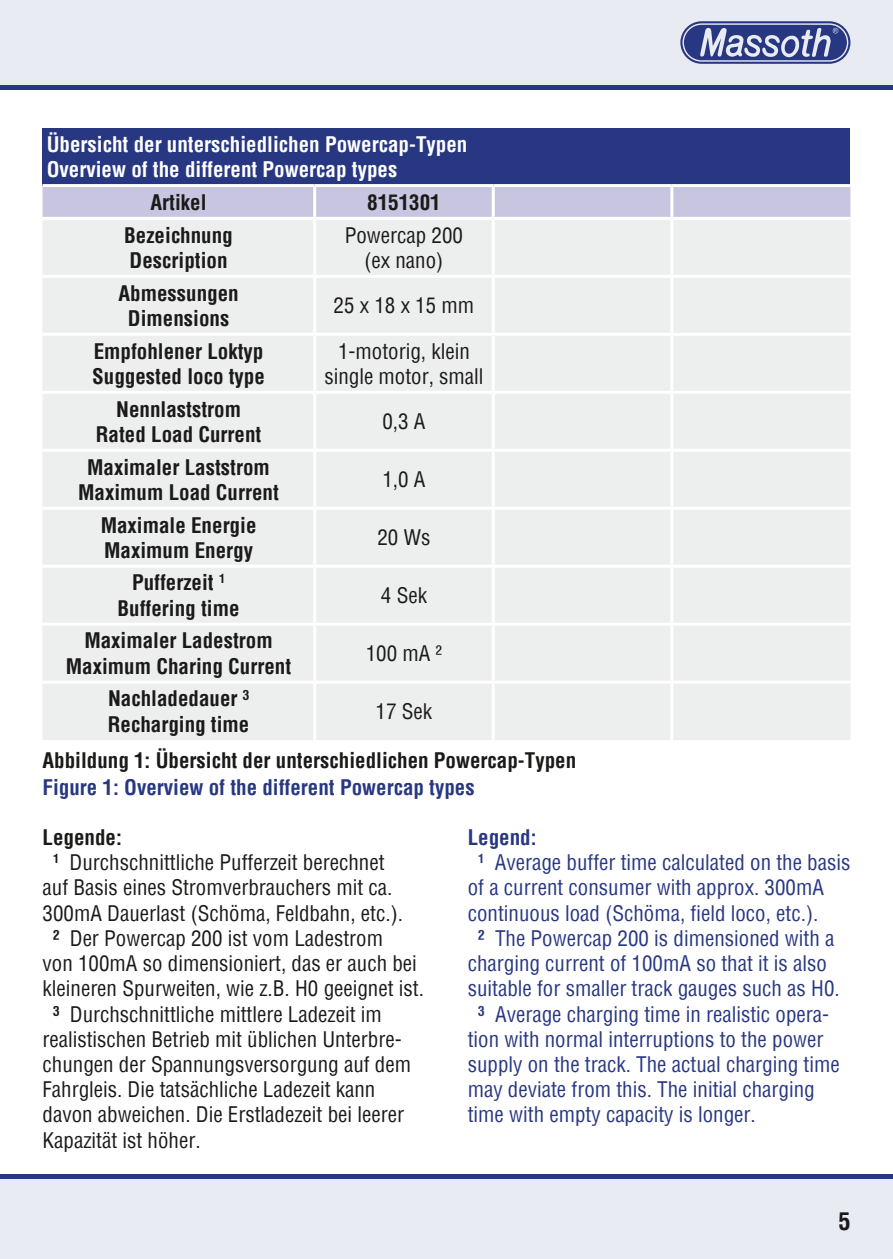
<style>
.page{position:relative;width:893px;height:1259px;background:#fff}
.page>*{position:absolute;margin:0;border:0;box-sizing:border-box;transform-origin:0 0}
.t1{font:700 condensed 24px "Helvetica";color:#1a1a18}
.t2{font:condensed 21px/25.2px "Helvetica";color:#1a1a18;text-align:center}
.t3{font:condensed 21px "Helvetica";color:#283782}
.t4{font:700 condensed 21px/25.2px "Helvetica";color:#1a1a18;text-align:center}
.t5{font:700 condensed 21px/25.2px "Helvetica";color:#fff}
.t6{font:700 condensed 21px "Helvetica";color:#283782}
.s1{font-weight:700}
</style>
<div class="page">
<div style="left:0;top:1174px;width:893px;height:85px;background:#e9ebf2"></div>
<div style="left:0;top:0;width:893px;height:85px;background:#e9ebf2"></div>
<svg style="left:680px;top:21px;width:170px;height:43px"></svg>
<hr style="left:0;top:85px;width:893px;height:4px;background:#283782">
<hr style="left:0;top:1174px;width:893px;height:4px;background:#283782">
<div style="left:43px;top:128px;width:807px;height:58px;background:#283782"></div>
<div style="left:43px;top:187px;width:807px;height:30px;background:#c7c5df"></div>
<div style="left:43px;top:220px;width:627px;height:520px;background:#edeeee"></div>
<div style="left:673px;top:220px;width:177px;height:520px;background:#edeeee"></div>
<hr style="left:313px;top:187px;width:3px;height:30px;background:#fff">
<hr style="left:492px;top:187px;width:3px;height:30px;background:#fff">
<hr style="left:43px;top:184px;width:272px;height:3px;background:#fff">
<hr style="left:315px;top:184px;width:178px;height:3px;background:#fff">
<hr style="left:493px;top:184px;width:179px;height:3px;background:#fff">
<hr style="left:672px;top:184px;width:178px;height:3px;background:#fff">
<hr style="left:670px;top:187px;width:3px;height:30px;background:#fff">
<hr style="left:313px;top:220px;width:3px;height:55px;background:#fff">
<hr style="left:492px;top:220px;width:3px;height:55px;background:#fff">
<hr style="left:43px;top:275px;width:272px;height:3px;background:#fff">
<hr style="left:315px;top:275px;width:178px;height:3px;background:#fff">
<hr style="left:313px;top:278px;width:3px;height:55px;background:#fff">
<hr style="left:493px;top:275px;width:179px;height:3px;background:#fff">
<hr style="left:492px;top:278px;width:3px;height:55px;background:#fff">
<hr style="left:672px;top:275px;width:178px;height:3px;background:#fff">
<hr style="left:43px;top:333px;width:272px;height:3px;background:#fff">
<hr style="left:315px;top:333px;width:178px;height:3px;background:#fff">
<hr style="left:313px;top:336px;width:3px;height:55px;background:#fff">
<hr style="left:493px;top:333px;width:179px;height:3px;background:#fff">
<hr style="left:492px;top:336px;width:3px;height:55px;background:#fff">
<hr style="left:672px;top:333px;width:178px;height:3px;background:#fff">
<hr style="left:43px;top:391px;width:272px;height:3px;background:#fff">
<hr style="left:315px;top:391px;width:178px;height:3px;background:#fff">
<hr style="left:313px;top:394px;width:3px;height:55px;background:#fff">
<hr style="left:493px;top:391px;width:179px;height:3px;background:#fff">
<hr style="left:492px;top:394px;width:3px;height:55px;background:#fff">
<hr style="left:672px;top:391px;width:178px;height:3px;background:#fff">
<hr style="left:43px;top:449px;width:272px;height:3px;background:#fff">
<hr style="left:315px;top:449px;width:178px;height:3px;background:#fff">
<hr style="left:313px;top:452px;width:3px;height:55px;background:#fff">
<hr style="left:493px;top:449px;width:179px;height:3px;background:#fff">
<hr style="left:492px;top:452px;width:3px;height:55px;background:#fff">
<hr style="left:672px;top:449px;width:178px;height:3px;background:#fff">
<hr style="left:43px;top:507px;width:272px;height:3px;background:#fff">
<hr style="left:315px;top:507px;width:178px;height:3px;background:#fff">
<hr style="left:313px;top:510px;width:3px;height:55px;background:#fff">
<hr style="left:493px;top:507px;width:179px;height:3px;background:#fff">
<hr style="left:492px;top:510px;width:3px;height:55px;background:#fff">
<hr style="left:672px;top:507px;width:178px;height:3px;background:#fff">
<hr style="left:43px;top:565px;width:272px;height:3px;background:#fff">
<hr style="left:315px;top:565px;width:178px;height:3px;background:#fff">
<hr style="left:313px;top:568px;width:3px;height:54px;background:#fff">
<hr style="left:493px;top:565px;width:179px;height:3px;background:#fff">
<hr style="left:492px;top:568px;width:3px;height:54px;background:#fff">
<hr style="left:672px;top:565px;width:178px;height:3px;background:#fff">
<hr style="left:43px;top:622px;width:272px;height:3px;background:#fff">
<hr style="left:315px;top:622px;width:178px;height:3px;background:#fff">
<hr style="left:313px;top:625px;width:3px;height:55px;background:#fff">
<hr style="left:493px;top:622px;width:179px;height:3px;background:#fff">
<hr style="left:492px;top:625px;width:3px;height:55px;background:#fff">
<hr style="left:672px;top:622px;width:178px;height:3px;background:#fff">
<hr style="left:43px;top:680px;width:272px;height:3px;background:#fff">
<hr style="left:315px;top:680px;width:178px;height:3px;background:#fff">
<hr style="left:313px;top:683px;width:3px;height:57px;background:#fff">
<hr style="left:493px;top:680px;width:179px;height:3px;background:#fff">
<hr style="left:492px;top:683px;width:3px;height:57px;background:#fff">
<hr style="left:672px;top:680px;width:178px;height:3px;background:#fff">
<p class="t5" style="left:47px;top:131px;width:422px">Übersicht der unterschiedlichen Powercap-Typen<br>Overview of the different Powercap types</p>
<p class="t4" style="left:151px;top:189px;width:58px">Artikel</p>
<p class="t4" style="left:367px;top:189px;width:75px">8151301</p>
<p class="t4" style="left:124px;top:222px;width:110px;text-align:left">Bezeichnung<br>Description</p>
<p class="t2" style="left:345px;top:222px;width:120px">Powercap 200 (ex nano)</p>
<p class="t4" style="left:118px;top:280px;width:122px">Abmessungen<br>Dimensions</p>
<p class="t2" style="left:334px;top:293px;width:142px">25 x 18 x 15 mm</p>
<p class="t4" style="left:92px;top:338px;width:174px;text-align:left">Empfohlener Loktyp<br>Suggested loco type</p>
<p class="t2" style="left:324px;top:338px;width:161px">1-motorig, klein single motor, small</p>
<p class="t4" style="left:96px;top:396px;width:167px">Nennlaststrom<br>Rated Load Current</p>
<p class="t2" style="left:382px;top:408px;width:45px">0,3 A</p>
<p class="t4" style="left:78px;top:454px;width:202px">Maximaler Laststrom<br>Maximum Load Current</p>
<p class="t4" style="left:101px;top:512px;width:157px;text-align:left">Maximale Energie<br>Maximum Energy</p>
<p class="t2" style="left:382px;top:466px;width:45px">1,0 A</p>
<p class="t2" style="left:377px;top:524px;width:55px">20 Ws</p>
<p class="t4" style="left:118px;top:570px;width:123px">Pufferzeit <sup>1<br></sup>Buffering time</p>
<p class="t2" style="left:381px;top:582px;width:48px">4 Sek</p>
<p class="t4" style="left:66px;top:628px;width:227px">Maximaler Ladestrom<br>Maximum Charing Current</p>
<p class="t2" style="left:366px;top:640px;width:78px">100 mA ²</p>
<p class="t4" style="left:108px;top:686px;width:143px;text-align:left">Nachladedauer ³<br>Recharging time</p>
<p class="t2" style="left:376px;top:698px;width:58px">17 Sek</p>
<p class="t4" style="left:43px;top:748px;width:535px">Abbildung 1: Übersicht der unterschiedlichen Powercap-Typen</p>
<p class="t6" style="left:43px;top:774px;width:434px">Figure 1: Overview of the different Powercap types</p>
<p class="t4" style="left:43px;top:824px;width:81px">Legende:</p>
<p class="t2" style="left:53px;top:849px;width:333px"><sup>1</sup> Durchschnittliche Pufferzeit berechnet</p>
<p class="t2" style="left:43px;top:875px;width:351px">auf Basis eines Stromverbrauchers mit ca.</p>
<p class="t2" style="left:43px;top:900px;width:362px">300mA Dauerlast (Schöma, Feldbahn, etc.).</p>
<p class="t2" style="left:53px;top:925px;width:331px"><span class="s1">²</span> Der Powercap 200 ist vom Ladestrom</p>
<p class="t2" style="left:43px;top:950px;width:376px">von 100mA so dimensioniert, das er auch bei</p>
<p class="t2" style="left:43px;top:975px;width:383px">kleineren Spurweiten, wie z.B. H0 geeignet ist.</p>
<p class="t2" style="left:53px;top:1001px;width:330px"><span class="s1">³</span> Durchschnittliche mittlere Ladezeit im</p>
<p class="t2" style="left:43px;top:1026px;width:361px">realistischen Betrieb mit üblichen Unterbre-</p>
<p class="t2" style="left:43px;top:1051px;width:370px">chungen der Spannungsversorgung auf dem</p>
<p class="t2" style="left:43px;top:1076px;width:334px">Fahrgleis. Die tatsächliche Ladezeit kann</p>
<p class="t2" style="left:43px;top:1101px;width:363px">davon abweichen. Die Erstladezeit bei leerer</p>
<p class="t2" style="left:43px;top:1127px;width:160px">Kapazität ist höher.</p>
<p class="t6" style="left:468px;top:823px;width:70px">Legend:</p>
<p class="t3" style="left:478px;top:849px;width:374px"><sup>1</sup> Average buffer time calculated on the basis</p>
<p class="t3" style="left:468px;top:874px;width:358px">of a current consumer with approx. 300mA</p>
<p class="t3" style="left:468px;top:899px;width:352px">continuous load (Schöma, field loco, etc.).</p>
<p class="t3" style="left:478px;top:924px;width:358px"><span class="s1">²</span> The Powercap 200 is dimensioned with a</p>
<p class="t3" style="left:468px;top:950px;width:361px">charging current of 100mA so that it is also</p>
<p class="t3" style="left:468px;top:975px;width:373px">suitable for smaller track gauges such as H0.</p>
<p class="t3" style="left:478px;top:1000px;width:352px"><span class="s1">³</span> Average charging time in realistic opera-</p>
<p class="t3" style="left:468px;top:1025px;width:357px">tion with normal interruptions to the power</p>
<p class="t3" style="left:468px;top:1050px;width:374px">supply on the track. The actual charging time</p>
<p class="t3" style="left:468px;top:1076px;width:348px">may deviate from this. The initial charging</p>
<p class="t3" style="left:468px;top:1101px;width:290px">time with empty capacity is longer.</p>
<p class="t1" style="left:838px;top:1205px;width:13px">5</p>
</div>
